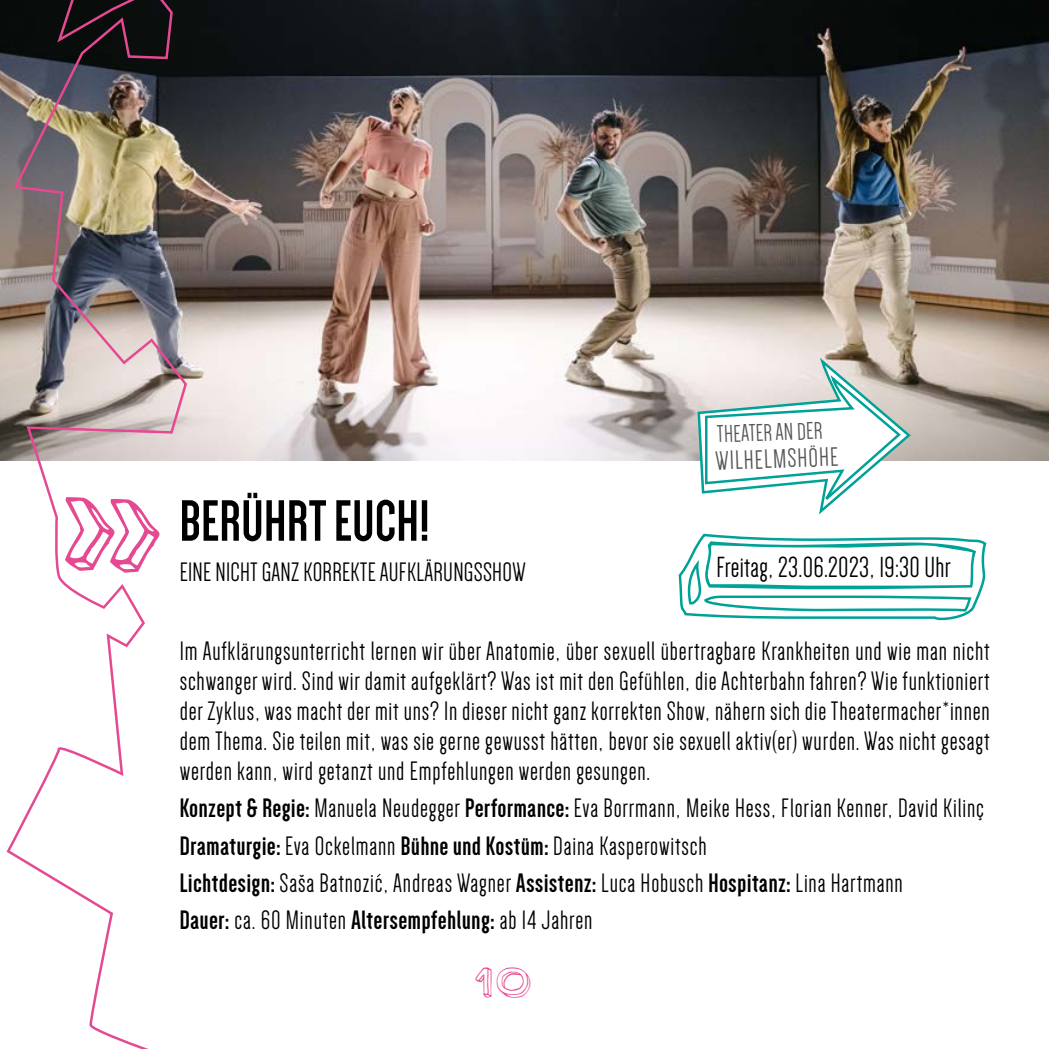
<style>
.page{position:relative;width:1049px;height:1049px;background:#fff}
.page>*{position:absolute;margin:0;border:0;box-sizing:border-box;transform-origin:0 0}
.t1{font:180px "Neo Retro Draw";color:#e54991}
.t2{font:700 60px "Dense";letter-spacing:.01em;color:#000}
.t3{font:45px "Neo Retro Draw";color:#e54991}
.t4{font:30px "Dense";letter-spacing:.01em;color:#000}
.t5{font:27.5px/30px "Dense";letter-spacing:.03em;color:#000;text-align:justify}
.t6{font:27.5px "Dense";letter-spacing:.01em;color:#000}
.t7{font:27.5px "Dense";color:#565655}
.t8{font:25px "Dense";color:#565655}
.s1{font-weight:700}
</style>
<div class="page">
<img style="left:260px;top:0;width:789px;height:461px">
<svg style="left:0;top:0;width:260px;height:1049px"></svg>
<svg style="left:696px;top:354px;width:217px;height:161px"></svg>
<svg style="left:678px;top:533px;width:309px;height:88px"></svg>
<h1 class="t1" style="left:57px;top:430px;width:111px">»</h1>
<h2 class="t2" style="left:180px;top:491px;width:251px">BERÜHRT EUCH!</h2>
<p class="t6" style="left:180px;top:558px;width:347px">EINE NICHT GANZ KORREKTE AUFKLÄRUNGSSHOW</p>
<p class="t8" style="left:716px;top:422px;width:107px;rotate:-2deg">THEATER AN DER</p>
<p class="t7" style="left:715px;top:447px;width:124px;rotate:-2deg">WILHELMSHÖHE</p>
<p class="t4" style="left:716px;top:552px;width:236px">Freitag, 23.06.2023, 19:30 Uhr</p>
<p class="t5" style="left:180px;top:636px;width:812px">Im Aufklärungsunterricht lernen wir über Anatomie, über sexuell übertragbare Krankheiten und wie man nicht schwanger wird. Sind wir damit aufgeklärt? Was ist mit den Gefühlen, die Achterbahn fahren? Wie funktioniert der Zyklus, was macht der mit uns? In dieser nicht ganz korrekten Show, nähern sich die Theatermacher*innen dem Thema. Sie teilen mit, was sie gerne gewusst hätten, bevor sie sexuell aktiv(er) wurden. Was nicht gesagt werden kann, wird getanzt und Empfehlungen werden gesungen.</p>
<p class="t5" style="left:180px;top:790px;width:806px;line-height:37px;text-align:left"><span class="s1">Konzept &amp; Regie:</span> Manuela Neudegger <span class="s1">Performance:</span> Eva Borrmann, Meike Hess, Florian Kenner, David Kilinç <span class="s1">Dramaturgie:</span> Eva Ockelmann <span class="s1">Bühne und Kostüm:</span> Daina Kasperowitsch<br><span class="s1">Lichtdesign:</span> Saša Batnozic, Andreas Wagner <span class="s1">Assistenz:</span> Luca Hobusch <span class="s1">Hospitanz:</span> Lina Hartmann<br><span class="s1">Dauer:</span> ca. 60 Minuten <span class="s1">Altersempfehlung:</span> ab 14 Jahren</p>
<h3 class="t3" style="left:474px;top:957px;width:61px">10</h3>
</div>
